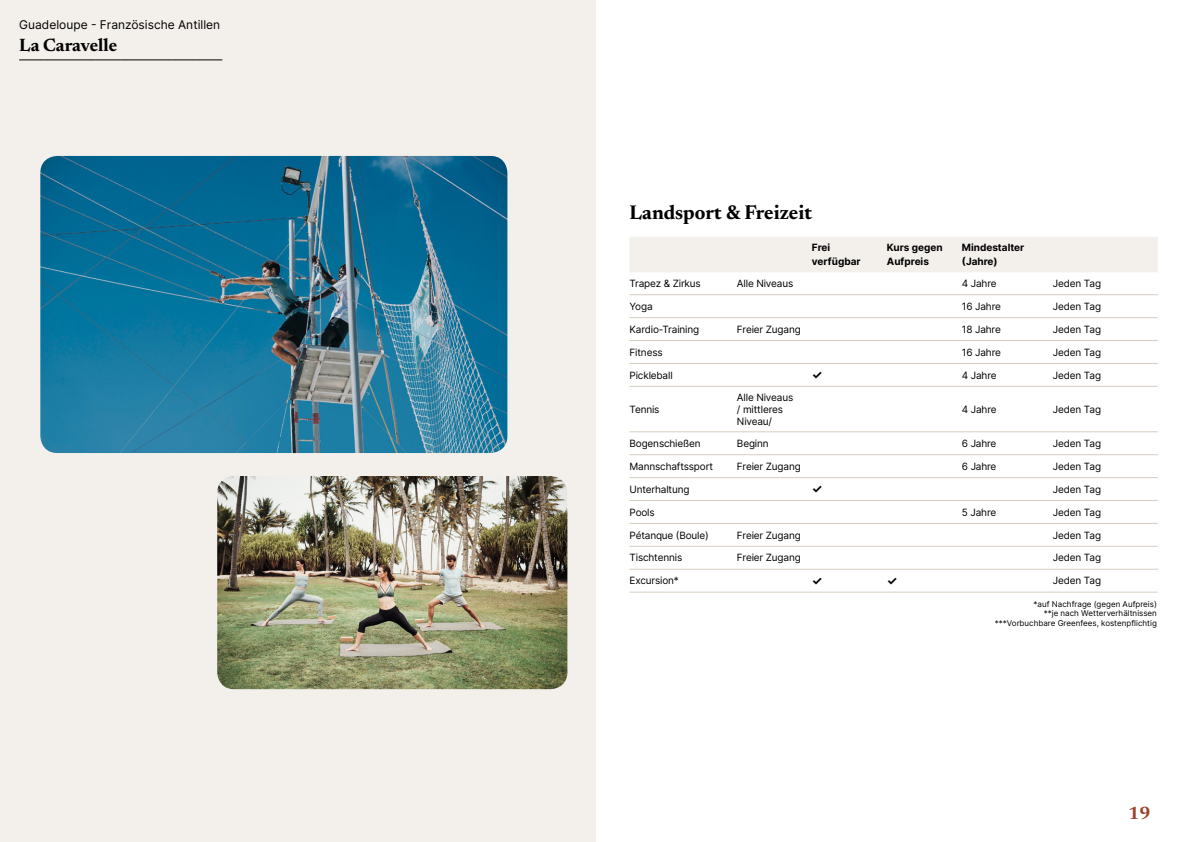
<style>
.page{position:relative;width:1191px;height:842px;background:#fff}
.page>*{position:absolute;margin:0;border:0;box-sizing:border-box;transform-origin:0 0}
.t1{font:700 20px "Newsreader 24 pt";color:#000}
.t2{font:700 18px "Newsreader 24 pt";color:#000}
.t3{font:700 18px "Newsreader 24 pt";color:#9d432c}
.t4{font:12px "Inter";color:#000}
.t5{font:700 12px "Inter";color:#000}
.t6{font:10px/12px "Inter";letter-spacing:-.015em;color:#000}
.t7{font:700 10px/14px "Inter";color:#000}
.t8{font:8px/9.6px "Inter";color:#000;text-align:right}
</style>
<div class="page">
<div style="left:0;top:0;width:595px;height:842px;background:#f3f0ec"></div>
<img style="left:40px;top:156px;width:467px;height:297px">
<img style="left:217px;top:476px;width:350px;height:213px">
<svg style="left:20px;top:60px;width:202px;height:1px"></svg>
<div style="left:630px;top:237px;width:527px;height:35px;background:#f3f0ec"></div>
<hr style="left:629px;top:294px;width:108px;height:1px;background:#d7cdc1">
<hr style="left:737px;top:294px;width:75px;height:1px;background:#d7cdc1">
<hr style="left:812px;top:294px;width:75px;height:1px;background:#d7cdc1">
<hr style="left:887px;top:294px;width:75px;height:1px;background:#d7cdc1">
<hr style="left:962px;top:294px;width:91px;height:1px;background:#d7cdc1">
<hr style="left:1053px;top:294px;width:104px;height:1px;background:#d7cdc1">
<hr style="left:629px;top:317px;width:108px;height:1px;background:#d7cdc1">
<hr style="left:737px;top:317px;width:75px;height:1px;background:#d7cdc1">
<hr style="left:812px;top:317px;width:75px;height:1px;background:#d7cdc1">
<hr style="left:887px;top:317px;width:75px;height:1px;background:#d7cdc1">
<hr style="left:962px;top:317px;width:91px;height:1px;background:#d7cdc1">
<hr style="left:1053px;top:317px;width:104px;height:1px;background:#d7cdc1">
<hr style="left:629px;top:340px;width:108px;height:1px;background:#d7cdc1">
<hr style="left:737px;top:340px;width:75px;height:1px;background:#d7cdc1">
<hr style="left:812px;top:340px;width:75px;height:1px;background:#d7cdc1">
<hr style="left:887px;top:340px;width:75px;height:1px;background:#d7cdc1">
<hr style="left:962px;top:340px;width:91px;height:1px;background:#d7cdc1">
<hr style="left:1053px;top:340px;width:104px;height:1px;background:#d7cdc1">
<hr style="left:629px;top:363px;width:108px;height:1px;background:#d7cdc1">
<hr style="left:737px;top:363px;width:75px;height:1px;background:#d7cdc1">
<hr style="left:812px;top:363px;width:75px;height:1px;background:#d7cdc1">
<hr style="left:887px;top:363px;width:75px;height:1px;background:#d7cdc1">
<hr style="left:962px;top:363px;width:91px;height:1px;background:#d7cdc1">
<hr style="left:1053px;top:363px;width:104px;height:1px;background:#d7cdc1">
<hr style="left:629px;top:386px;width:108px;height:1px;background:#d7cdc1">
<hr style="left:737px;top:386px;width:75px;height:1px;background:#d7cdc1">
<hr style="left:812px;top:386px;width:75px;height:1px;background:#d7cdc1">
<hr style="left:887px;top:386px;width:75px;height:1px;background:#d7cdc1">
<hr style="left:962px;top:386px;width:91px;height:1px;background:#d7cdc1">
<hr style="left:1053px;top:386px;width:104px;height:1px;background:#d7cdc1">
<hr style="left:629px;top:431px;width:108px;height:1px;background:#d7cdc1">
<hr style="left:737px;top:431px;width:75px;height:1px;background:#d7cdc1">
<hr style="left:812px;top:431px;width:75px;height:1px;background:#d7cdc1">
<hr style="left:887px;top:431px;width:75px;height:1px;background:#d7cdc1">
<hr style="left:962px;top:431px;width:91px;height:1px;background:#d7cdc1">
<hr style="left:1053px;top:431px;width:104px;height:1px;background:#d7cdc1">
<hr style="left:629px;top:454px;width:108px;height:1px;background:#d7cdc1">
<hr style="left:737px;top:454px;width:75px;height:1px;background:#d7cdc1">
<hr style="left:812px;top:454px;width:75px;height:1px;background:#d7cdc1">
<hr style="left:887px;top:454px;width:75px;height:1px;background:#d7cdc1">
<hr style="left:962px;top:454px;width:91px;height:1px;background:#d7cdc1">
<hr style="left:1053px;top:454px;width:104px;height:1px;background:#d7cdc1">
<hr style="left:629px;top:477px;width:108px;height:1px;background:#d7cdc1">
<hr style="left:737px;top:477px;width:75px;height:1px;background:#d7cdc1">
<hr style="left:812px;top:477px;width:75px;height:1px;background:#d7cdc1">
<hr style="left:887px;top:477px;width:75px;height:1px;background:#d7cdc1">
<hr style="left:962px;top:477px;width:91px;height:1px;background:#d7cdc1">
<hr style="left:1053px;top:477px;width:104px;height:1px;background:#d7cdc1">
<hr style="left:629px;top:500px;width:108px;height:1px;background:#d7cdc1">
<hr style="left:737px;top:500px;width:75px;height:1px;background:#d7cdc1">
<hr style="left:812px;top:500px;width:75px;height:1px;background:#d7cdc1">
<hr style="left:887px;top:500px;width:75px;height:1px;background:#d7cdc1">
<hr style="left:962px;top:500px;width:91px;height:1px;background:#d7cdc1">
<hr style="left:1053px;top:500px;width:104px;height:1px;background:#d7cdc1">
<hr style="left:629px;top:523px;width:108px;height:1px;background:#d7cdc1">
<hr style="left:737px;top:523px;width:75px;height:1px;background:#d7cdc1">
<hr style="left:812px;top:523px;width:75px;height:1px;background:#d7cdc1">
<hr style="left:887px;top:523px;width:75px;height:1px;background:#d7cdc1">
<hr style="left:962px;top:523px;width:91px;height:1px;background:#d7cdc1">
<hr style="left:1053px;top:523px;width:104px;height:1px;background:#d7cdc1">
<hr style="left:629px;top:546px;width:108px;height:1px;background:#d7cdc1">
<hr style="left:737px;top:546px;width:75px;height:1px;background:#d7cdc1">
<hr style="left:812px;top:546px;width:75px;height:1px;background:#d7cdc1">
<hr style="left:887px;top:546px;width:75px;height:1px;background:#d7cdc1">
<hr style="left:962px;top:546px;width:91px;height:1px;background:#d7cdc1">
<hr style="left:1053px;top:546px;width:104px;height:1px;background:#d7cdc1">
<hr style="left:629px;top:569px;width:108px;height:1px;background:#d7cdc1">
<hr style="left:737px;top:569px;width:75px;height:1px;background:#d7cdc1">
<hr style="left:812px;top:569px;width:75px;height:1px;background:#d7cdc1">
<hr style="left:887px;top:569px;width:75px;height:1px;background:#d7cdc1">
<hr style="left:962px;top:569px;width:91px;height:1px;background:#d7cdc1">
<hr style="left:1053px;top:569px;width:104px;height:1px;background:#d7cdc1">
<hr style="left:629px;top:592px;width:108px;height:1px;background:#d7cdc1">
<hr style="left:737px;top:592px;width:75px;height:1px;background:#d7cdc1">
<hr style="left:812px;top:592px;width:75px;height:1px;background:#d7cdc1">
<hr style="left:887px;top:592px;width:75px;height:1px;background:#d7cdc1">
<hr style="left:962px;top:592px;width:91px;height:1px;background:#d7cdc1">
<hr style="left:1053px;top:592px;width:104px;height:1px;background:#d7cdc1">
<p class="t4" style="left:19px;top:15px;width:202px">Guadeloupe - Französische Antillen</p>
<h2 class="t2" style="left:19px;top:32px;width:100px">La Caravelle</h2>
<h1 class="t1" style="left:629px;top:198px;width:184px">Landsport &amp; Freizeit</h1>
<p class="t7" style="left:812px;top:240px;width:50px">Frei verfügbar</p>
<p class="t7" style="left:887px;top:240px;width:57px">Kurs gegen<br>Aufpreis</p>
<p class="t7" style="left:962px;top:240px;width:64px">Mindestalter (Jahre)</p>
<p class="t6" style="left:629px;top:277px;width:73px">Trapez &amp; Zirkus</p>
<p class="t6" style="left:737px;top:277px;width:58px">Alle Niveaus</p>
<p class="t6" style="left:962px;top:277px;width:36px">4 Jahre</p>
<p class="t6" style="left:1053px;top:277px;width:50px">Jeden Tag</p>
<p class="t6" style="left:629px;top:300px;width:25px">Yoga</p>
<p class="t6" style="left:962px;top:300px;width:40px">16 Jahre</p>
<p class="t6" style="left:1053px;top:300px;width:50px">Jeden Tag</p>
<p class="t6" style="left:629px;top:323px;width:71px">Kardio-Training</p>
<p class="t6" style="left:737px;top:323px;width:65px">Freier Zugang</p>
<p class="t6" style="left:962px;top:323px;width:40px">18 Jahre</p>
<p class="t6" style="left:1053px;top:323px;width:50px">Jeden Tag</p>
<p class="t6" style="left:629px;top:346px;width:35px">Fitness</p>
<p class="t6" style="left:962px;top:346px;width:40px">16 Jahre</p>
<p class="t6" style="left:1053px;top:346px;width:50px">Jeden Tag</p>
<p class="t6" style="left:629px;top:369px;width:45px">Pickleball</p>
<p class="t5" style="left:812px;top:366px;width:12px">✓</p>
<p class="t6" style="left:962px;top:369px;width:36px">4 Jahre</p>
<p class="t6" style="left:1053px;top:369px;width:50px">Jeden Tag</p>
<p class="t6" style="left:629px;top:403px;width:31px">Tennis</p>
<p class="t6" style="left:737px;top:391px;width:58px">Alle Niveaus / mittleres<br>Niveau/</p>
<p class="t6" style="left:962px;top:403px;width:36px">4 Jahre</p>
<p class="t6" style="left:1053px;top:403px;width:50px">Jeden Tag</p>
<p class="t6" style="left:629px;top:437px;width:73px">Bogenschießen</p>
<p class="t6" style="left:737px;top:437px;width:33px">Beginn</p>
<p class="t6" style="left:962px;top:437px;width:36px">6 Jahre</p>
<p class="t6" style="left:1053px;top:437px;width:50px">Jeden Tag</p>
<p class="t6" style="left:629px;top:460px;width:85px">Mannschaftssport</p>
<p class="t6" style="left:737px;top:460px;width:65px">Freier Zugang</p>
<p class="t6" style="left:962px;top:460px;width:36px">6 Jahre</p>
<p class="t6" style="left:1053px;top:460px;width:50px">Jeden Tag</p>
<p class="t6" style="left:629px;top:483px;width:62px">Unterhaltung</p>
<p class="t5" style="left:812px;top:480px;width:12px">✓</p>
<p class="t6" style="left:1053px;top:483px;width:50px">Jeden Tag</p>
<p class="t6" style="left:629px;top:506px;width:27px">Pools</p>
<p class="t6" style="left:962px;top:506px;width:36px">5 Jahre</p>
<p class="t6" style="left:1053px;top:506px;width:50px">Jeden Tag</p>
<p class="t6" style="left:629px;top:529px;width:81px">Pétanque (Boule)</p>
<p class="t6" style="left:737px;top:529px;width:65px">Freier Zugang</p>
<p class="t6" style="left:1053px;top:529px;width:50px">Jeden Tag</p>
<p class="t6" style="left:629px;top:551px;width:54px">Tischtennis</p>
<p class="t6" style="left:737px;top:551px;width:65px">Freier Zugang</p>
<p class="t6" style="left:1053px;top:551px;width:50px">Jeden Tag</p>
<p class="t6" style="left:629px;top:574px;width:51px">Excursion*</p>
<p class="t5" style="left:812px;top:572px;width:12px">✓</p>
<p class="t5" style="left:887px;top:572px;width:12px">✓</p>
<p class="t6" style="left:1053px;top:574px;width:50px">Jeden Tag</p>
<p class="t8" style="left:995px;top:599px;width:164px">*auf Nachfrage (gegen Aufpreis)<br>**je nach Wetterverhältnissen ***Vorbuchbare Greenfees, kostenpflichtig</p>
<h2 class="t3" style="left:1128px;top:800px;width:24px">19</h2>
</div>
